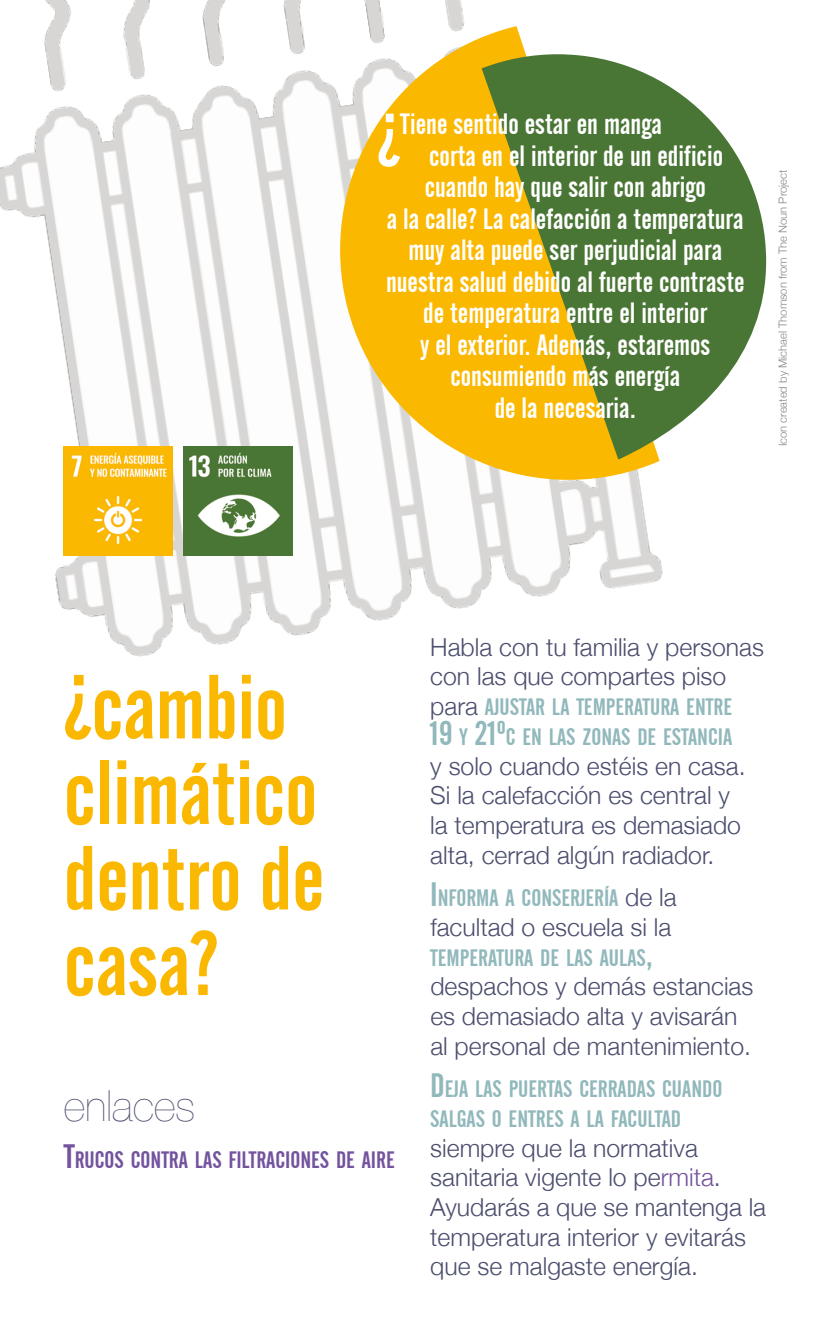
<style>
.page{position:relative;width:830px;height:1340px;background:#fff}
.page>*{position:absolute;margin:0;border:0;box-sizing:border-box;transform-origin:0 0}
.t1{font:90px/85.5px "Alternate Gothic No 2 BT";color:#fbb800}
.t2{font:73.8px "Alternate Gothic No 2 BT";color:#fff}
.t3{font:200 42.75px "Helvetica Neue";color:#4b4e6e}
.t4{font:29.25px "Alternate Gothic No 2 BT";color:#fff}
.t5{font:300 24.75px/29.7px "Helvetica Neue";color:#4b4e6e}
.t6{font:23.62px/29.7px "Alternate Gothic No 2 BT";color:#91b8bb}
.t7{font:23.62px "Alternate Gothic No 2 BT";color:#73539e}
.t8{font:300 11.25px "Helvetica Neue";color:#878787}
.s1{font-size:33.75px}
.s2{font-family:"Helvetica Neue";font-weight:300;font-size:24.75px;color:#4b4e6e}
.s3{color:#73539e}
</style>
<div class="page">
<img style="left:0;top:0;width:663px;height:657px">
<svg style="left:340px;top:26px;width:319px;height:454px;fill:#fbb800"></svg>
<svg style="left:481px;top:54px;width:284px;height:405px;background:#8f9944"></svg>
<img style="left:64px;top:446px;width:108px;height:109px">
<img style="left:184px;top:446px;width:108px;height:109px">
<h2 class="t2" style="left:377px;top:99px;width:24px">¿</h2>
<p class="t4" style="left:400px;top:108px;width:263px">Tiene sentido estar en manga</p>
<p class="t4" style="left:429px;top:139px;width:295px">corta en el interior de un edificio</p>
<p class="t4" style="left:424px;top:171px;width:282px">cuando hay que salir con abrigo</p>
<p class="t4" style="left:386px;top:202px;width:358px">a la calle? La calefacción a temperatura</p>
<p class="t4" style="left:408px;top:234px;width:315px">muy alta puede ser perjudicial para</p>
<p class="t4" style="left:386px;top:265px;width:360px">nuestra salud debido al fuerte contraste</p>
<p class="t4" style="left:423px;top:297px;width:285px">de temperatura entre el interior</p>
<p class="t4" style="left:420px;top:328px;width:291px">y el exterior. Además, estaremos</p>
<p class="t4" style="left:450px;top:360px;width:231px">consumiendo más energía</p>
<p class="t4" style="left:494px;top:391px;width:143px">de la necesaria.</p>
<p class="t8" style="left:773px;top:446px;width:278px;rotate:-90deg">Icon created by Michael Thomson from The Noun Project</p>
<h1 class="t1" style="left:64px;top:665px;width:262px">¿cambio climático dentro de casa?</h1>
<h3 class="t3" style="left:64px;top:1073px;width:133px">enlaces</h3>
<p class="t7" style="left:64px;top:1146px;width:332px"><span class="s1">T</span>RUCOS CONTRA LAS FILTRACIONES DE AIRE</p>
<p class="t5" style="left:430px;top:630px;width:335px">Habla con tu familia y personas con las que compartes piso</p>
<p class="t6" style="left:430px;top:692px;width:303px"><span class="s2">para</span> AJUSTAR LA TEMPERATURA ENTRE<br><span class="s1">19</span> Y <span class="s1">21º</span>C EN LAS ZONAS DE ESTANCIA</p>
<p class="t5" style="left:430px;top:749px;width:316px">y solo cuando estéis en casa.<br>Si la calefacción es central y la temperatura es demasiado alta, cerrad algún radiador.</p>
<p class="t6" style="left:430px;top:883px;width:248px"><span class="s1">I</span> NFORMA A CONSERJERÍA <span class="s2">de la</span></p>
<p class="t5" style="left:430px;top:910px;width:242px">facultad o escuela si la</p>
<p class="t6" style="left:430px;top:942px;width:224px">TEMPERATURA DE LAS AULAS<span class="s1">,</span></p>
<p class="t5" style="left:430px;top:969px;width:324px">despachos y demás estancias es demasiado alta y avisarán al personal de mantenimiento.</p>
<p class="t6" style="left:430px;top:1074px;width:293px"><span class="s1">D</span>EJA LAS PUERTAS CERRADAS CUANDO<br>SALGAS O ENTRES A LA FACULTAD</p>
<p class="t5" style="left:430px;top:1131px;width:337px">siempre que la normativa sanitaria vigente lo pe<span class="s3">rmita</span>.<br>Ayudarás a que se mantenga la temperatura interior y evitarás que se malgaste energía.</p>
</div>
